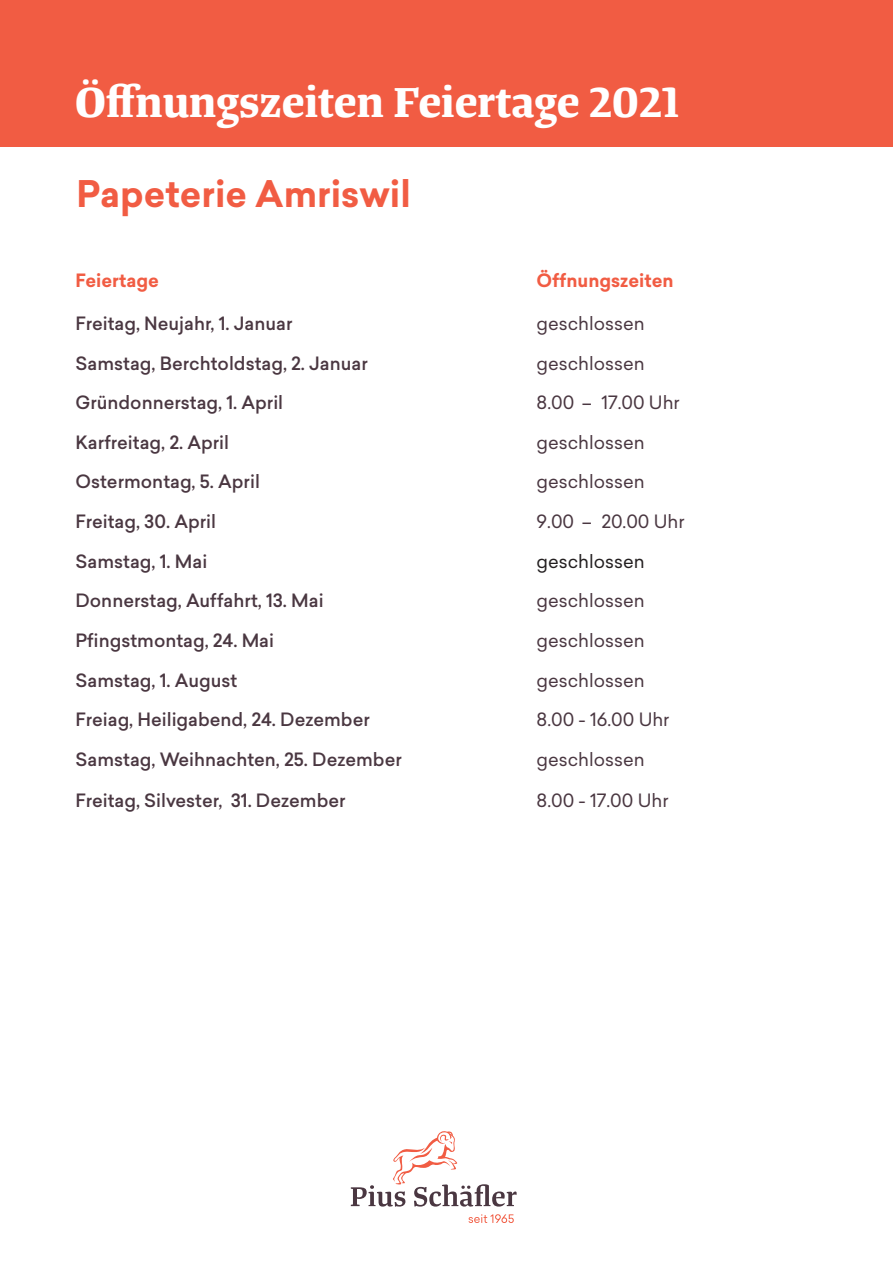
<style>
.page{position:relative;width:893px;height:1263px;background:#fff}
.page>*{position:absolute;margin:0;border:0;box-sizing:border-box;transform-origin:0 0}
.t1{font:500 45px "Tanger Serif";color:#fff}
.t2{font:700 36px "Sailec";color:#f15c43}
.t3{font:500 18px "Sailec";color:#4a3741}
.t4{font:18px "Sailec";color:#4a3741}
.t5{font:700 18px "Sailec";color:#f15c43}
.t6{font:18px "Sailec";color:#231f20}
</style>
<div class="page">
<div style="left:0;top:0;width:893px;height:147px;background:#f15c43"></div>
<svg style="left:469px;top:1214px;width:45px;height:9px"></svg>
<svg style="left:351px;top:1131px;width:166px;height:75px"></svg>
<h1 class="t1" style="left:75px;top:67px;width:607px">Öffnungszeiten Feiertage 2021</h1>
<p class="t2" style="left:77px;top:168px;width:336px">Papeterie Amriswil</p>
<p class="t5" style="left:75px;top:267px;width:85px">Feiertage</p>
<p class="t5" style="left:537px;top:267px;width:138px">Öffnungszeiten</p>
<p class="t3" style="left:75px;top:311px;width:219px">Freitag, Neujahr, 1. Januar</p>
<p class="t4" style="left:537px;top:311px;width:110px">geschlossen</p>
<p class="t3" style="left:75px;top:350px;width:294px">Samstag, Berchtoldstag, 2. Januar</p>
<p class="t4" style="left:537px;top:350px;width:110px">geschlossen</p>
<p class="t3" style="left:75px;top:390px;width:209px">Gründonnerstag, 1. April</p>
<p class="t4" style="left:537px;top:390px;width:145px">8.00 – 17.00 Uhr</p>
<p class="t3" style="left:75px;top:430px;width:155px">Karfreitag, 2. April</p>
<p class="t4" style="left:537px;top:430px;width:110px">geschlossen</p>
<p class="t3" style="left:75px;top:469px;width:186px">Ostermontag, 5. April</p>
<p class="t4" style="left:537px;top:469px;width:110px">geschlossen</p>
<p class="t3" style="left:75px;top:509px;width:142px">Freitag, 30. April</p>
<p class="t4" style="left:537px;top:509px;width:149px">9.00 – 20.00 Uhr</p>
<p class="t3" style="left:75px;top:548px;width:133px">Samstag, 1. Mai</p>
<p class="t6" style="left:537px;top:549px;width:110px">geschlossen</p>
<p class="t3" style="left:75px;top:588px;width:250px">Donnerstag, Auffahrt, 13. Mai</p>
<p class="t4" style="left:537px;top:588px;width:110px">geschlossen</p>
<p class="t3" style="left:75px;top:628px;width:200px">Pfingstmontag, 24. Mai</p>
<p class="t4" style="left:537px;top:628px;width:110px">geschlossen</p>
<p class="t3" style="left:75px;top:667px;width:163px">Samstag, 1. August</p>
<p class="t4" style="left:537px;top:667px;width:110px">geschlossen</p>
<p class="t3" style="left:75px;top:707px;width:296px">Freiag, Heiligabend, 24. Dezember</p>
<p class="t4" style="left:537px;top:707px;width:134px">8.00 - 16.00 Uhr</p>
<p class="t3" style="left:75px;top:746px;width:328px">Samstag, Weihnachten, 25. Dezember</p>
<p class="t4" style="left:537px;top:747px;width:110px">geschlossen</p>
<p class="t3" style="left:75px;top:788px;width:272px">Freitag, Silvester, 31. Dezember</p>
<p class="t4" style="left:537px;top:788px;width:133px">8.00 - 17.00 Uhr</p>
</div>
